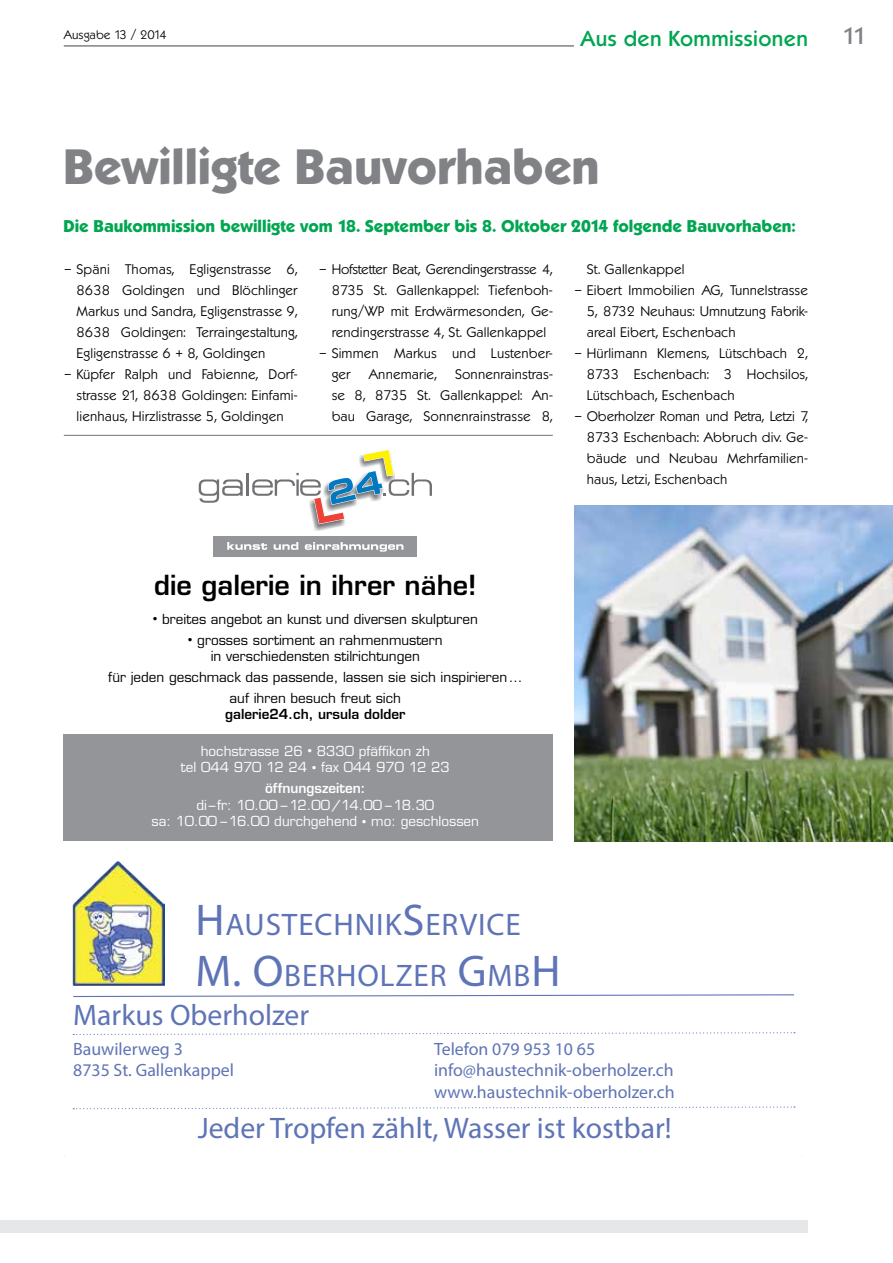
<style>
.page{position:relative;width:893px;height:1263px;background:#fff}
.page>*{position:absolute;margin:0;border:0;box-sizing:border-box;transform-origin:0 0}
.t1{font:700 48px "Koblenz TS";color:#808285}
.t2{font:31.2px/50.6px "Myriad Pro";letter-spacing:.03em;color:#5f74b6}
.t3{font:29.7px "Myriad Pro";color:#5f74b6}
.t4{font:600 27px "Eurostile";color:#000}
.t5{font:500 22.5px "Koblenz TS";color:#808285}
.t6{font:500 21px "Koblenz TS";letter-spacing:.02em;color:#00a651}
.t7{font:17.85px/21.5px "Myriad Pro";color:#5f74b6}
.t8{font:700 16.5px "Koblenz TS";color:#00a651}
.t9{font:300 13.5px/21px "Koblenz TS";letter-spacing:.01em;color:#000;text-align:justify}
.t10{font:13.5px/16.5px "Eurostile";color:#000;text-align:center}
.t11{font:13.5px/16.5px "Eurostile";color:#fff;text-align:center}
.t12{font:600 13.5px "Eurostile";color:#000}
.t13{font:600 13.5px "Eurostile";color:#fff}
.t14{font:300 12px "Koblenz TS";color:#000}
.s1{font-size:9px}
.s2{font-size:44.55px}
</style>
<div class="page">
<div style="left:0;top:1220px;width:808px;height:13px;background:#e6e7e8"></div>
<hr style="left:64px;top:45px;width:744px;height:2px;background:#808285">
<div style="left:574px;top:31px;width:234px;height:29px;background:#fff"></div>
<img style="left:72px;top:861px;width:93px;height:125px">
<svg style="left:73px;top:994px;width:721px;height:4px"></svg>
<svg style="left:73px;top:1032px;width:722px;height:3px"></svg>
<svg style="left:73px;top:1106px;width:722px;height:4px"></svg>
<hr style="left:64px;top:435px;width:489px;height:1px;background:#808285">
<img style="left:574px;top:505px;width:319px;height:336px">
<div style="left:64px;top:734px;width:489px;height:107px;background:#939598"></div>
<svg style="left:199px;top:479px;width:44px;height:24px"></svg>
<hr style="left:247px;top:473px;width:2px;height:23px;background:#717073">
<img style="left:313px;top:525px;width:31px;height:5px">
<svg style="left:252px;top:450px;width:180px;height:75px"></svg>
<div style="left:214px;top:536px;width:203px;height:21px;background:#939598"></div>
<svg style="left:227px;top:542px;width:40px;height:8px"></svg>
<svg style="left:274px;top:542px;width:24px;height:8px"></svg>
<svg style="left:305px;top:542px;width:98px;height:10px"></svg>
<p class="t14" style="left:64px;top:28px;width:104px">Ausgabe 13 / 2014</p>
<h3 class="t6" style="left:581px;top:26px;width:229px">Aus den Kommissionen</h3>
<h3 class="t5" style="left:842px;top:23px;width:26px">11</h3>
<h1 class="t1" style="left:63px;top:137px;width:538px">Bewilligte Bauvorhaben</h1>
<p class="t8" style="left:63px;top:216px;width:734px">Die Baukommission bewilligte vom 18. September bis 8. Oktober 2014 folgende Bauvorhaben:</p>
<p class="t9" style="left:77px;top:259px;width:223px;text-indent:-13px">– Späni Thomas, Egligenstrasse 6, 8638 Goldingen und Blöchlinger Markus und Sandra, Egligenstrasse 9, 8638 Goldingen: Terraingestaltung, Egligenstrasse 6 + 8, Goldingen</p>
<p class="t9" style="left:77px;top:364px;width:223px;text-indent:-13px">– Küpfer Ralph und Fabienne, Dorf&shy;strasse 21, 8638 Goldingen: Einfami&shy;lienhaus, Hirzlistrasse 5, Goldingen</p>
<p class="t9" style="left:332px;top:259px;width:223px;text-indent:-13px">– Hofstetter Beat, Gerendingerstrasse 4, 8735 St. Gallenkappel: Tiefenboh&shy;rung/WP mit Erdwärmesonden, Ge&shy;rendingerstrasse 4, St. Gallenkappel</p>
<p class="t9" style="left:332px;top:343px;width:223px;text-indent:-13px">– Simmen Markus und Lustenber&shy;ger</p>
<p class="t9" style="left:369px;top:364px;width:70px">Annemarie,</p>
<p class="t9" style="left:332px;top:364px;width:223px;text-indent:123px">Sonnenrainstras&shy;se 8, 8735 St. Gallenkappel: An&shy;bau Garage, Sonnenrainstrasse 8,</p>
<p class="t9" style="left:587px;top:259px;width:99px">St. Gallenkappel</p>
<p class="t9" style="left:587px;top:280px;width:223px;text-indent:-13px">– Eibert Immobilien AG, Tunnelstrasse 5, 8732 Neuhaus: Umnutzung Fabrik&shy;areal Eibert, Eschenbach</p>
<p class="t9" style="left:587px;top:343px;width:223px;text-indent:-13px">– Hürlimann Klemens, Lütschbach 2, 8733 Eschenbach: 3 Hochsilos, Lütschbach, Eschenbach</p>
<p class="t9" style="left:587px;top:406px;width:223px;text-indent:-13px">– Oberholzer Roman und Petra, Letzi 7, 8733 Eschenbach: Abbruch div. Ge&shy;bäude und Neubau Mehrfamilien&shy;haus, Letzi, Eschenbach</p>
<h3 class="t4" style="left:154px;top:568px;width:324px">die galerie in ihrer nähe!</h3>
<p class="t10" style="left:153px;top:611px;width:326px"><span class="s1">•</span> breites angebot an kunst und diversen skulpturen</p>
<p class="t10" style="left:188px;top:631px;width:256px"><span class="s1">•</span> grosses sortiment an rahmenmustern in verschiedensten stilrichtungen</p>
<p class="t10" style="left:108px;top:667px;width:416px;line-height:20.7px">für jeden geschmack das passende, lassen sie sich inspirieren… auf ihren besuch freut sich</p>
<p class="t12" style="left:225px;top:706px;width:182px">galerie24.ch, ursula dolder</p>
<p class="t11" style="left:181px;top:743px;width:270px">hochstrasse 26 <span class="s1">•</span> 8330 pfäffikon zh<br>tel 044 970 12 24 <span class="s1">•</span> fax 044 970 12 23</p>
<p class="t13" style="left:265px;top:780px;width:102px">öffnungszeiten:</p>
<p class="t11" style="left:152px;top:796px;width:329px">di –fr: 10.00 –12.00/14.00 –18.30<br>sa: 10.00 –16.00 durchgehend <span class="s1">•</span> mo: geschlossen</p>
<h2 class="t2" style="left:195px;top:899px;width:366px"><span class="s2">H</span>AUSTECHNIK<span class="s2">S</span>ERVICE<br><span class="s2">M. O</span>BERHOLZER <span class="s2">G</span>MB<span class="s2">H</span></h2>
<h3 class="t3" style="left:73px;top:997px;width:237px">Markus Oberholzer</h3>
<h3 class="t7" style="left:73px;top:1038px;width:162px">Bauwilerweg 3<br>8735 St. Gallenkappel</h3>
<h3 class="t7" style="left:434px;top:1038px;width:242px">Telefon 079 953 10 65 info@haustechnik-oberholzer.ch www.haustechnik-oberholzer.ch</h3>
<h3 class="t3" style="left:198px;top:1110px;width:475px">Jeder Tropfen zählt, Wasser ist kostbar!</h3>
</div>
